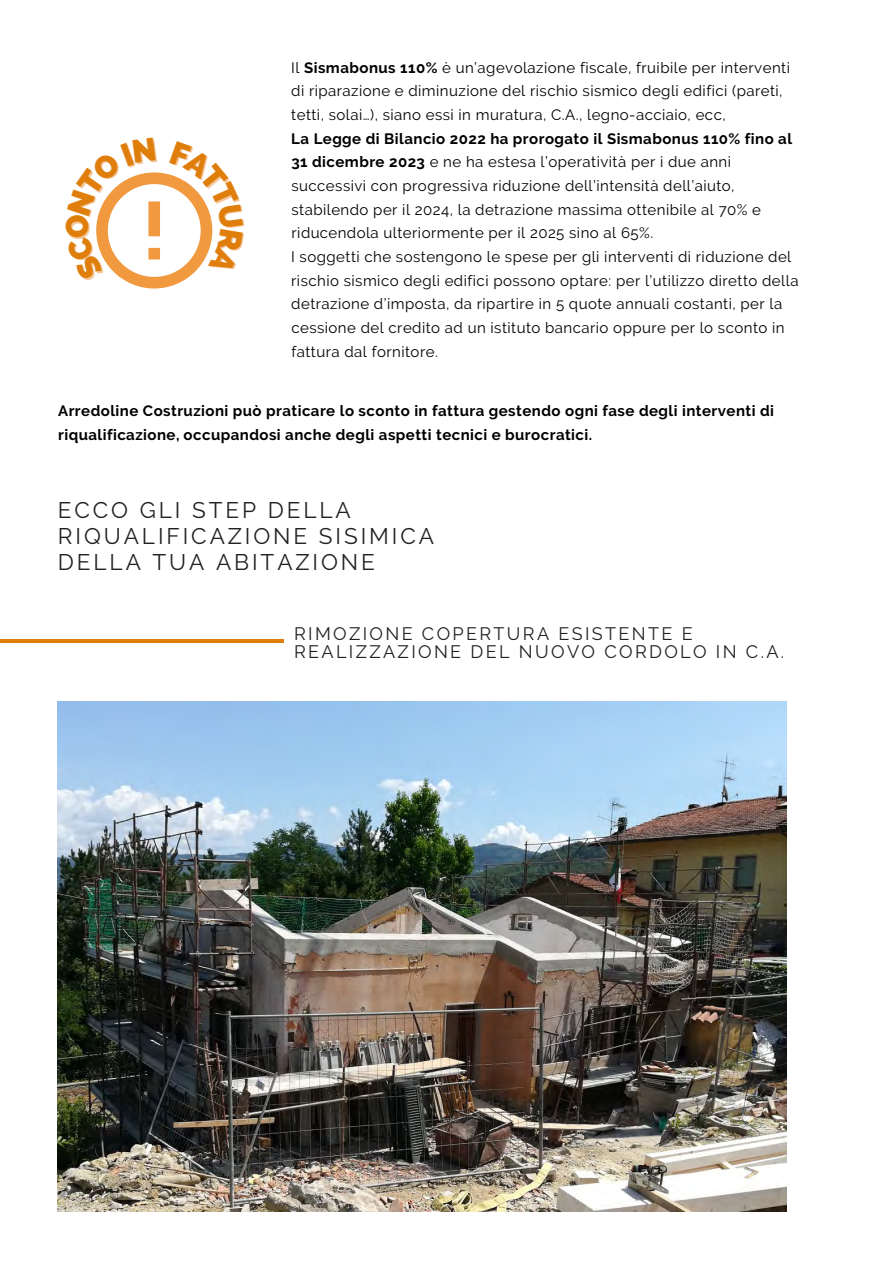
<style>
.page{position:relative;width:894px;height:1264px;background:#fff}
.page>*{position:absolute;margin:0;border:0;box-sizing:border-box;transform-origin:0 0}
.t1{font:800 32.4px "Raleway";color:#df7e0b}
.t2{font:22.5px/26px "Raleway";letter-spacing:.13em;color:#222}
.t3{font:18px/18px "Raleway";letter-spacing:.13em;color:#222}
.t4{font:15px/23.7px "Raleway";letter-spacing:.03em;color:#000}
.t5{font:700 15px/23.7px "Raleway";letter-spacing:.03em;color:#000}
.s1{font-weight:700}
</style>
<div class="page">
<hr style="left:0;top:639px;width:283px;height:4px;background:#df7e0b">
<img style="left:58px;top:701px;width:728px;height:510px">
<svg style="left:96px;top:165px;width:127px;height:123px"></svg>
<h1 class="t1" style="left:58px;top:238px;width:25px;rotate:-90deg">O</h1>
<p class="t4" style="left:291px;top:55px;width:500px">Il <span class="s1">Sismabonus 110%</span> è un’agevolazione fiscale, fruibile per interventi di riparazione e diminuzione del rischio sismico degli edifici (pareti, tetti, solai…), siano essi in muratura, C.A., legno-acciaio, ecc,</p>
<p class="t4" style="left:291px;top:126px;width:508px"><span class="s1">La Legge di Bilancio 2022 ha prorogato il Sismabonus 110% fino al 31 dicembre 2023</span> e ne ha estesa l’operatività per i due anni successivi con progressiva riduzione dell’intensità dell’aiuto, stabilendo per il 2024, la detrazione massima ottenibile al 70% e riducendola ulteriormente per il 2025 sino al 65%.<br>I soggetti che sostengono le spese per gli interventi di riduzione del rischio sismico degli edifici possono optare: per l’utilizzo diretto della detrazione d’imposta, da ripartire in 5 quote annuali costanti, per la cessione del credito ad un istituto bancario oppure per lo sconto in fattura dal fornitore.</p>
<p class="t5" style="left:58px;top:399px;width:717px">Arredoline Costruzioni può praticare lo sconto in fattura gestendo ogni fase degli interventi di riqualificazione, occupandosi anche degli aspetti tecnici e burocratici.</p>
<h2 class="t2" style="left:58px;top:497px;width:377px">ECCO GLI STEP DELLA<br>RIQUALIFICAZIONE SISIMICA<br>DELLA TUA ABITAZIONE</h2>
<p class="t3" style="left:294px;top:625px;width:491px">RIMOZIONE COPERTURA ESISTENTE E<br>REALIZZAZIONE DEL NUOVO CORDOLO IN C.A.</p>
</div>
